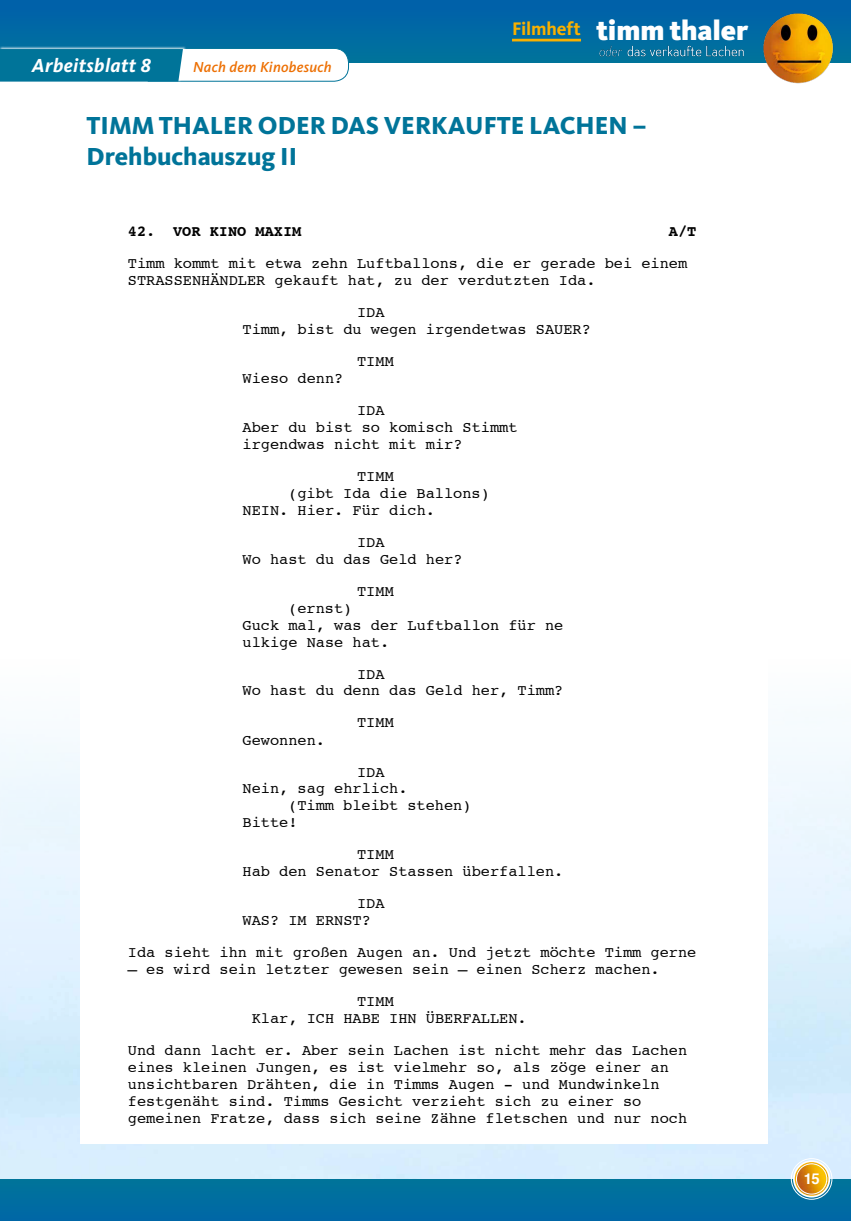
<style>
.page{position:relative;width:851px;height:1221px;background:#fff}
.page>*{position:absolute;margin:0;border:0;box-sizing:border-box;transform-origin:0 0}
.t1{font:900 28.5px "Kievit";letter-spacing:-.005em;color:#fff}
.t2{font:800 25.5px/30.6px "Kievit";color:#007499}
.t3{font:italic 700 19.65px "Kievit";letter-spacing:.015em;color:#fff}
.t4{font:700 18.9px "Kievit";letter-spacing:-.01em;color:#f9b000}
.t5{font:15.3px/16.8px "Courier";color:#000}
.t6{font:700 15.3px "Courier";color:#000}
.t7{font:italic 500 15px "Kievit";letter-spacing:.015em;color:#ed7004}
.t8{font:700 15px "Helvetica";color:#fff}
.s1{font-family:"Kievit Bold SC Italic";font-weight:400;font-style:normal}
</style>
<div class="page">
<div style="left:0;top:1179px;width:850px;height:41px;background:#006ea0"></div>
<div style="left:0;top:0;width:850px;height:63px;background:#0068a5"></div>
<hr style="left:512px;top:39px;width:69px;height:2px;background:#f9b000">
<img style="left:795px;top:1162px;width:33px;height:32px">
<div style="left:790px;top:1158px;width:42px;height:41px;border:1px solid #fff;border-radius:50%"></div>
<div style="left:792px;top:1160px;width:38px;height:37px;border:2px solid #fff;border-radius:50%"></div>
<div style="left:795px;top:1163px;width:32px;height:31px;border:1px solid #fff;border-radius:50%"></div>
<svg style="left:0;top:677px;width:850px;height:403px;fill:#e9f5fe"></svg>
<img style="left:599px;top:45px;width:145px;height:12px">
<img style="left:761px;top:13px;width:74px;height:71px">
<div style="left:0;top:46px;width:186px;height:36px;background:#539dbe"></div>
<svg style="left:0;top:48px;width:349px;height:34px"></svg>
<div style="left:81px;top:204px;width:687px;height:939px;background:#fff"></div>
<p class="t3" style="left:32px;top:53px;width:121px">Arbeitsblatt <span class="s1">8</span></p>
<p class="t7" style="left:193px;top:58px;width:140px">Nach dem Kinobesuch</p>
<p class="t4" style="left:512px;top:17px;width:70px">Filmheft</p>
<h1 class="t1" style="left:596px;top:13px;width:153px">timm thaler</h1>
<h2 class="t2" style="left:86px;top:110px;width:561px">TIMM THALER ODER DAS VERKAUFTE LACHEN –<br>Drehbuchauszug II</h2>
<p class="t6" style="left:128px;top:219px;width:175px">42. VOR KINO MAXIM</p>
<p class="t6" style="left:668px;top:219px;width:29px">A/T</p>
<p class="t5" style="left:128px;top:254px;width:560px">Timm kommt mit etwa zehn Luftballons, die er gerade bei einem<br>STRASSENHÄNDLER gekauft hat, zu der verdutzten Ida.</p>
<p class="t5" style="left:242px;top:303px;width:350px;text-indent:115px">IDA<br>Timm, bist du wegen irgendetwas SAUER?</p>
<p class="t5" style="left:357px;top:352px;width:38px">TIMM</p>
<p class="t5" style="left:242px;top:369px;width:102px">Wieso denn?</p>
<p class="t5" style="left:242px;top:401px;width:276px;text-indent:115px">IDA<br>Aber du bist so komisch Stimmt irgendwas nicht mit mir?</p>
<p class="t5" style="left:357px;top:467px;width:38px">TIMM</p>
<p class="t5" style="left:288px;top:484px;width:203px">(gibt Ida die Ballons)</p>
<p class="t5" style="left:242px;top:501px;width:194px">NEIN. Hier. Für dich.</p>
<p class="t5" style="left:242px;top:533px;width:221px;text-indent:115px">IDA<br>Wo hast du das Geld her?</p>
<p class="t5" style="left:357px;top:582px;width:38px">TIMM</p>
<p class="t5" style="left:242px;top:599px;width:322px;text-indent:46px">(ernst)<br>Guck mal, was der Luftballon für ne ulkige Nase hat.</p>
<p class="t5" style="left:242px;top:665px;width:322px;text-indent:115px">IDA<br>Wo hast du denn das Geld her, Timm?</p>
<p class="t5" style="left:357px;top:713px;width:38px">TIMM</p>
<p class="t5" style="left:242px;top:731px;width:84px">Gewonnen.</p>
<p class="t5" style="left:357px;top:763px;width:29px">IDA</p>
<p class="t5" style="left:242px;top:779px;width:166px">Nein, sag ehrlich.</p>
<p class="t5" style="left:288px;top:796px;width:185px">(Timm bleibt stehen)</p>
<p class="t5" style="left:242px;top:813px;width:56px">Bitte!</p>
<p class="t5" style="left:242px;top:845px;width:322px;text-indent:115px">TIMM<br>Hab den Senator Stassen überfallen.</p>
<p class="t5" style="left:242px;top:894px;width:144px;text-indent:115px">IDA<br>WAS? IM ERNST?</p>
<p class="t5" style="left:128px;top:943px;width:570px">Ida sieht ihn mit großen Augen an. Und jetzt möchte Timm gerne</p>
<p class="t5" style="left:357px;top:953px;width:304px;line-height:32.1px;text-indent:-229px">– es wird sein letzter gewesen sein – einen Scherz machen.<br>TIMM</p>
<p class="t5" style="left:128px;top:1001px;width:560px;line-height:32.1px;text-indent:124px">Klar, ICH HABE IHN ÜBERFALLEN.<br>Und dann lacht er. Aber sein Lachen ist nicht mehr das Lachen</p>
<p class="t5" style="left:128px;top:1058px;width:560px">eines kleinen Jungen, es ist vielmehr so, als zöge einer an unsichtbaren Drähten, die in Timms Augen - und Mundwinkeln festgenäht sind. Timms Gesicht verzieht sich zu einer so gemeinen Fratze, dass sich seine Zähne fletschen und nur noch</p>
<p class="t8" style="left:803px;top:1166px;width:18px">15</p>
</div>
